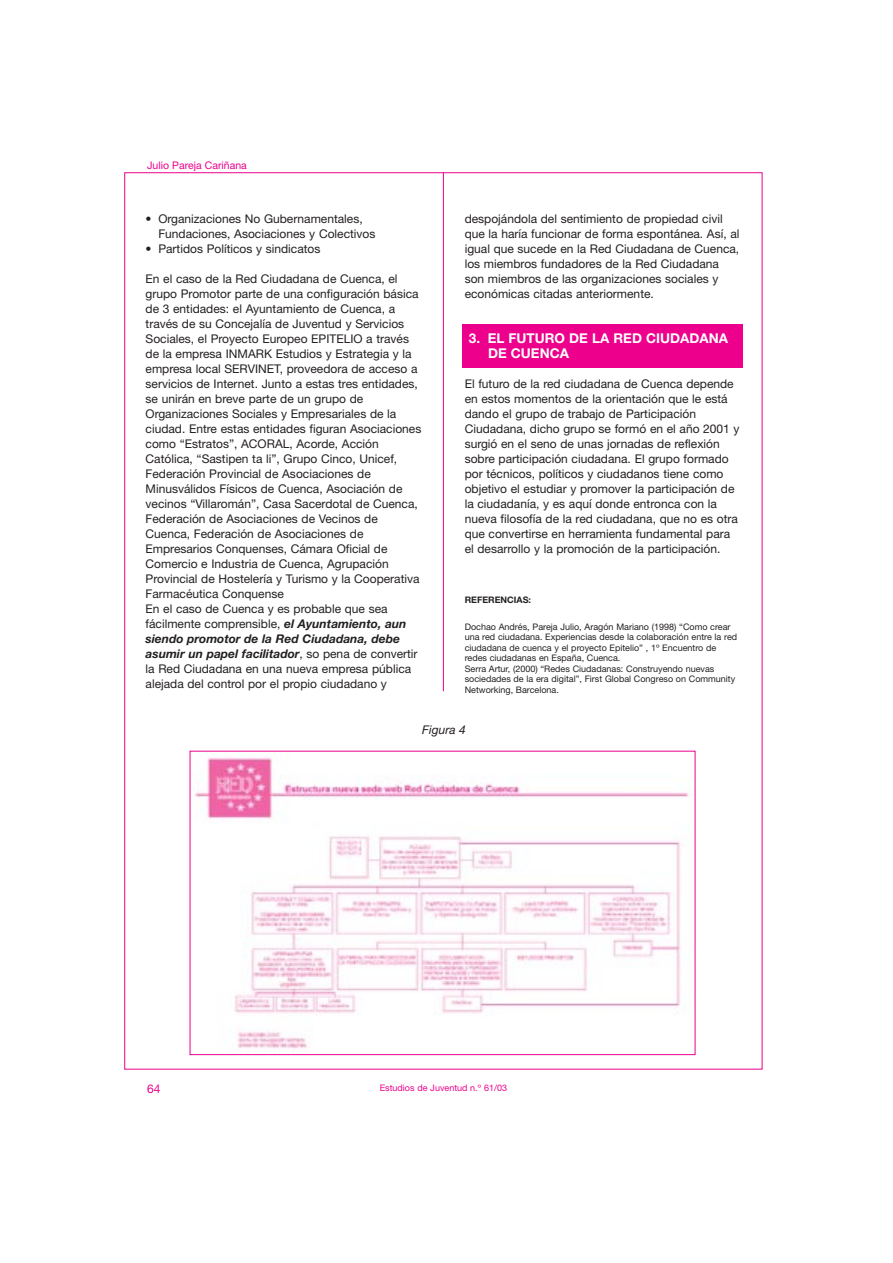
<style>
.page{position:relative;width:893px;height:1263px;background:#fff}
.page>*{position:absolute;margin:0;border:0;box-sizing:border-box;transform-origin:0 0}
.t1{font:700 13.5px/15px "Helvetica Neue";color:#fff}
.t2{font:12px/15px "Helvetica Neue";color:#231f20}
.t3{font:italic 12px "Helvetica Neue";color:#231f20}
.t4{font:12px "Helvetica Neue";color:#ec008c}
.t5{font:10.5px "Helvetica Neue";color:#ec008c}
.t6{font:9px/10.5px "Helvetica Neue";color:#231f20}
.t7{font:9px "Helvetica Neue";color:#ec008c}
.t8{font:700 9px "Helvetica Neue";color:#231f20}
.s1{font-weight:700;font-style:italic}
</style>
<div class="page">
<div style="left:462px;top:325px;width:280px;height:43px;background:#ec008c"></div>
<hr style="left:443px;top:172px;width:1px;height:519px;background:#ec008c">
<img style="left:193px;top:757px;width:496px;height:292px">
<div style="left:190px;top:751px;width:505px;height:304px;border:1px solid #ec008c"></div>
<p class="t5" style="left:147px;top:161px;width:101px">Julio Pareja Cariñana</p>
<p class="t2" style="left:158px;top:213px;width:218px;text-indent:-13px">• Organizaciones No Gubernamentales,<br>Fundaciones, Asociaciones y Colectivos</p>
<p class="t2" style="left:146px;top:243px;width:176px">• Partidos Políticos y sindicatos</p>
<p class="t2" style="left:146px;top:273px;width:277px">En el caso de la Red Ciudadana de Cuenca, el grupo Promotor parte de una configuración básica de 3 entidades: el Ayuntamiento de Cuenca, a través de su Concejalía de Juventud y Servicios Sociales, el Proyecto Europeo EPITELIO a través de la empresa INMARK Estudios y Estrategia y la empresa local SERVINET, proveedora de acceso a servicios de Internet. Junto a estas tres entidades, se unirán en breve parte de un grupo de Organizaciones Sociales y Empresariales de la ciudad. Entre estas entidades figuran Asociaciones como “Estratos”, ACORAL, Acorde, Acción Católica, “Sastipen ta li”, Grupo Cinco, Unicef, Federación Provincial de Asociaciones de Minusválidos Físicos de Cuenca, Asociación de vecinos “Villaromán”, Casa Sacerdotal de Cuenca, Federación de Asociaciones de Vecinos de Cuenca, Federación de Asociaciones de Empresarios Conquenses, Cámara Oficial de Comercio e Industria de Cuenca, Agrupación Provincial de Hostelería y Turismo y la Cooperativa Farmacéutica Conquense<br>En el caso de Cuenca y es probable que sea fácilmente comprensible, <span class="s1">el Ayuntamiento, aun siendo promotor de la Red Ciudadana, debe asumir un papel facilitador</span>, so pena de convertir la Red Ciudadana en una nueva empresa pública alejada del control por el propio ciudadano y</p>
<p class="t2" style="left:464px;top:213px;width:276px">despojándola del sentimiento de propiedad civil que la haría funcionar de forma espontánea. Así, al igual que sucede en la Red Ciudadana de Cuenca, los miembros fundadores de la Red Ciudadana son miembros de las organizaciones sociales y económicas citadas anteriormente.</p>
<p class="t1" style="left:488px;top:332px;width:241px;text-indent:-19px">3. EL FUTURO DE LA RED CIUDADANA<br>DE CUENCA</p>
<p class="t2" style="left:464px;top:378px;width:276px">El futuro de la red ciudadana de Cuenca depende en estos momentos de la orientación que le está dando el grupo de trabajo de Participación Ciudadana, dicho grupo se formó en el año 2001 y surgió en el seno de unas jornadas de reflexión sobre participación ciudadana. El grupo formado por técnicos, políticos y ciudadanos tiene como objetivo el estudiar y promover la participación de la ciudadanía, y es aquí donde entronca con la nueva filosofía de la red ciudadana, que no es otra que convertirse en herramienta fundamental para el desarrollo y la promoción de la participación.</p>
<p class="t8" style="left:464px;top:597px;width:68px">REFERENCIAS:</p>
<p class="t6" style="left:464px;top:622px;width:274px">Dochao Andrés, Pareja Julio, Aragón Mariano (1998) “Como crear una red ciudadana. Experiencias desde la colaboración entre la red ciudadana de cuenca y el proyecto Epitelio” , 1º Encuentro de redes ciudadanas en España, Cuenca.<br>Serra Artur, (2000) “Redes Ciudadanas: Construyendo nuevas sociedades de la era digital”, First Global Congreso on Community Networking, Barcelona.</p>
<p class="t3" style="left:422px;top:726px;width:45px">Figura 4</p>
<p class="t4" style="left:147px;top:1085px;width:15px">64</p>
<p class="t7" style="left:380px;top:1085px;width:129px">Estudios de Juventud n.º 61/03</p>
</div>
